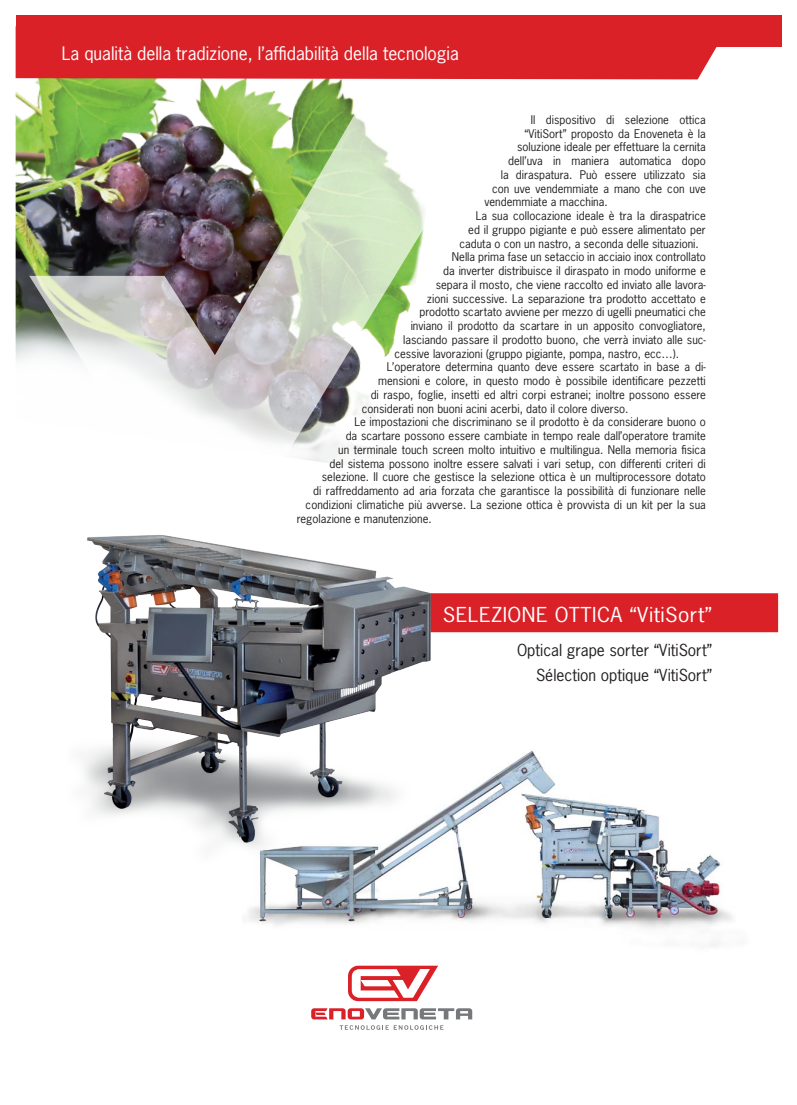
<style>
.page{position:relative;width:797px;height:1105px;background:#fff}
.page>*{position:absolute;margin:0;border:0;box-sizing:border-box;transform-origin:0 0}
.t1{font:19.38px "News Gothic";letter-spacing:.02em;color:#fff;scale:1.09 1}
.t2{font:17.5px "News Gothic";color:#fff}
.t3{font:15.62px "News Gothic";color:#231f20}
.t4{font:11.25px "News Gothic";color:#231f20}
</style>
<div class="page">
<img style="left:247px;top:750px;width:486px;height:196px">
<img style="left:16px;top:79px;width:500px;height:282px">
<div style="left:16px;top:16px;width:765px;height:31px;background:#da2128"></div>
<div style="left:16px;top:47px;width:701px;height:32px;background:#da2128"></div>
<svg style="left:348px;top:966px;width:90px;height:35px"></svg>
<svg style="left:339px;top:1025px;width:104px;height:4px"></svg>
<svg style="left:311px;top:1008px;width:161px;height:11px"></svg>
<div style="left:446px;top:593px;width:332px;height:39px;background:#da2128"></div>
<img style="left:29px;top:79px;width:485px;height:392px">
<img style="left:84px;top:534px;width:362px;height:330px">
<p class="t2" style="left:62px;top:42px;width:399px">La qualità della tradizione, l’affidabilità della tecnologia</p>
<p class="t4" style="left:531px;top:112px;width:177px">Il dispositivo di selezione ottica</p>
<p class="t4" style="left:524px;top:126px;width:183px">“VitiSort” proposto da Enoveneta è la</p>
<p class="t4" style="left:517px;top:140px;width:190px">soluzione ideale per effettuare la cernita</p>
<p class="t4" style="left:508px;top:154px;width:199px">dell’uva in maniera automatica dopo</p>
<p class="t4" style="left:501px;top:167px;width:206px">la diraspatura. Può essere utilizzato sia</p>
<p class="t4" style="left:492px;top:181px;width:215px">con uve vendemmiate a mano che con uve</p>
<p class="t4" style="left:484px;top:195px;width:125px">vendemmiate a macchina.</p>
<p class="t4" style="left:476px;top:209px;width:231px">La sua collocazione ideale è tra la diraspatrice</p>
<p class="t4" style="left:468px;top:222px;width:239px">ed il gruppo pigiante e può essere alimentato per</p>
<p class="t4" style="left:459px;top:236px;width:241px">caduta o con un nastro, a seconda delle situazioni.</p>
<p class="t4" style="left:452px;top:250px;width:255px">Nella prima fase un setaccio in acciaio inox controllato</p>
<p class="t4" style="left:443px;top:264px;width:264px">da inverter distribuisce il diraspato in modo uniforme e</p>
<p class="t4" style="left:436px;top:277px;width:272px">separa il mosto, che viene raccolto ed inviato alle lavora-</p>
<p class="t4" style="left:427px;top:291px;width:280px">zioni successive. La separazione tra prodotto accettato e</p>
<p class="t4" style="left:419px;top:305px;width:288px">prodotto scartato avviene per mezzo di ugelli pneumatici che</p>
<p class="t4" style="left:411px;top:319px;width:297px">inviano il prodotto da scartare in un apposito convogliatore,</p>
<p class="t4" style="left:403px;top:332px;width:304px">lasciando passare il prodotto buono, che verrà inviato alle suc-</p>
<p class="t4" style="left:394px;top:346px;width:286px">cessive lavorazioni (gruppo pigiante, pompa, nastro, ecc…).</p>
<p class="t4" style="left:387px;top:360px;width:320px">L’operatore determina quanto deve essere scartato in base a di-</p>
<p class="t4" style="left:378px;top:374px;width:329px">mensioni e colore, in questo modo è possibile identificare pezzetti</p>
<p class="t4" style="left:371px;top:387px;width:336px">di raspo, foglie, insetti ed altri corpi estranei; inoltre possono essere</p>
<p class="t4" style="left:362px;top:401px;width:268px">considerati non buoni acini acerbi, dato il colore diverso.</p>
<p class="t4" style="left:354px;top:415px;width:353px">Le impostazioni che discriminano se il prodotto è da considerare buono o</p>
<p class="t4" style="left:346px;top:429px;width:361px">da scartare possono essere cambiate in tempo reale dall’operatore tramite</p>
<p class="t4" style="left:338px;top:442px;width:369px">un terminale touch screen molto intuitivo e multilingua. Nella memoria fisica</p>
<p class="t4" style="left:329px;top:456px;width:378px">del sistema possono inoltre essere salvati i vari setup, con differenti criteri di</p>
<p class="t4" style="left:322px;top:470px;width:385px">selezione. Il cuore che gestisce la selezione ottica è un multiprocessore dotato</p>
<p class="t4" style="left:313px;top:484px;width:394px">di raffreddamento ad aria forzata che garantisce la possibilità di funzionare nelle</p>
<p class="t4" style="left:306px;top:497px;width:401px">condizioni climatiche più avverse. La sezione ottica è provvista di un kit per la sua</p>
<p class="t4" style="left:297px;top:511px;width:136px">regolazione e manutenzione.</p>
<p class="t1" style="left:443px;top:602px;width:249px">SELEZIONE OTTICA “VitiSort”</p>
<p class="t3" style="left:517px;top:640px;width:197px">Optical grape sorter “VitiSort”</p>
<p class="t3" style="left:536px;top:665px;width:178px">Sélection optique “VitiSort”</p>
</div>
